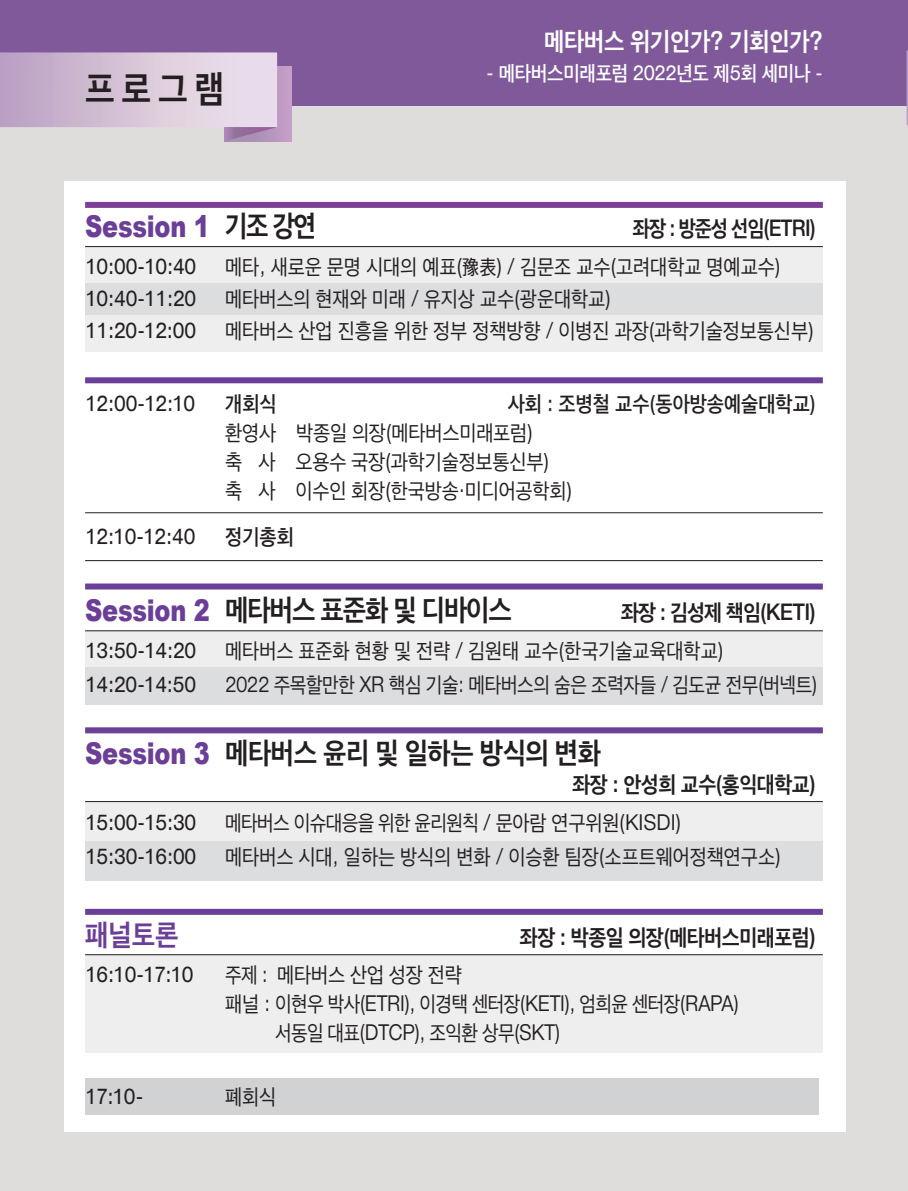
<style>
.page{position:relative;width:908px;height:1191px;background:#fff}
.page>*{position:absolute;margin:0;border:0;box-sizing:border-box;transform-origin:0 0}
.t1{font:700 38px "Apple SD Gothic Neo";color:#231f20;scale:.9 1}
.t2{font:700 30px "Apple SD Gothic Neo";letter-spacing:-.02em;color:#231f20;scale:.9 1}
.t3{font:700 30px "Apple SD Gothic Neo";letter-spacing:-.04em;color:#231f20;scale:.9 1}
.t4{font:900 30px "Arial";letter-spacing:-.01em;color:#6b3e98;scale:.8 1}
.t5{font:700 30px "Apple SD Gothic Neo";color:#6b3e98;scale:.9 1}
.t6{font:700 26px "Apple SD Gothic Neo";letter-spacing:-.01em;color:#fff;scale:.9 1}
.t7{font:700 23px "Apple SD Gothic Neo";letter-spacing:-.02em;color:#231f20;scale:.9 1}
.t8{font:700 23px "Apple SD Gothic Neo";letter-spacing:-.05em;color:#231f20;scale:.86 1}
.t9{font:700 23px "Apple SD Gothic Neo";letter-spacing:-.04em;color:#231f20;scale:.9 1}
.t10{font:22px/29px "Apple SD Gothic Neo";letter-spacing:-.01em;color:#231f20;scale:.9 1}
.t11{font:600 22px "Apple SD Gothic Neo";letter-spacing:-.01em;color:#231f20;scale:.9 1}
.t12{font:22px "Apple SD Gothic Neo";letter-spacing:-.03em;color:#231f20;scale:.87 1}
.t13{font:22px "Apple SD Gothic Neo";letter-spacing:-.01em;color:#231f20;scale:.87 1}
.t14{font:22px "Apple SD Gothic Neo";letter-spacing:-.03em;color:#231f20;scale:.9 1}
.t15{font:600 21px "Apple SD Gothic Neo";letter-spacing:-.01em;color:#fff;scale:.9 1}
.s1{font-family:"Apple SD Gothic Neo";font-weight:700;color:#231f20}
.s2{font-family:"Arial";font-weight:900;color:#6b3e98}
</style>
<div class="page">
<div style="left:0;top:0;width:907px;height:1191px;background:#dedddc"></div>
<div style="left:64px;top:181px;width:781px;height:951px;background:#fff"></div>
<hr style="left:907px;top:0;width:1px;height:1191px;background:#dedddc">
<div style="left:85px;top:630px;width:737px;height:64px;background:#eeeeef"></div>
<div style="left:85px;top:954px;width:737px;height:99px;background:#eeeeef"></div>
<div style="left:85px;top:801px;width:737px;height:69px;background:#eeeeef"></div>
<div style="left:85px;top:667px;width:737px;height:37px;background:#dcdddf"></div>
<div style="left:85px;top:840px;width:737px;height:40px;background:#dcdddf"></div>
<div style="left:0;top:0;width:907px;height:106px;background:#80599b"></div>
<svg style="left:906px;top:51px;width:1px;height:74px"></svg>
<div style="left:224px;top:66px;width:67px;height:75px;background:#c19dc6"></div>
<svg style="left:0;top:52px;width:277px;height:89px"></svg>
<div style="left:85px;top:246px;width:737px;height:105px;background:#eeeeef"></div>
<div style="left:85px;top:283px;width:737px;height:32px;background:#dcdddf"></div>
<div style="left:85px;top:202px;width:737px;height:6px;background:#7e3e98"></div>
<hr style="left:85px;top:246px;width:737px;height:1px;background:#231f20">
<hr style="left:85px;top:630px;width:737px;height:1px;background:#231f20">
<hr style="left:85px;top:954px;width:737px;height:1px;background:#231f20">
<hr style="left:85px;top:801px;width:737px;height:1px;background:#231f20">
<div style="left:85px;top:1078px;width:733px;height:37px;background:#d1d2d4"></div>
<div style="left:85px;top:583px;width:737px;height:6px;background:#6b3e98"></div>
<div style="left:85px;top:727px;width:737px;height:6px;background:#6b3e98"></div>
<div style="left:85px;top:909px;width:737px;height:6px;background:#6b3e98"></div>
<div style="left:85px;top:377px;width:737px;height:6px;background:#6b3e98"></div>
<hr style="left:85px;top:512px;width:737px;height:1px;background:#231f20">
<hr style="left:85px;top:560px;width:737px;height:1px;background:#231f20">
<h1 class="t1" style="left:85px;top:66px;width:156px">프로그램</h1>
<p class="t6" style="left:544px;top:26px;width:311px">메타버스 위기인가? 기회인가?</p>
<p class="t15" style="left:486px;top:61px;width:375px">- 메타버스미래포럼 2022년도 제5회 세미나 -</p>
<h2 class="t4" style="left:85px;top:210px;width:290px">Session 1 <span class="s1">기조 강연</span></h2>
<p class="t8" style="left:632px;top:215px;width:214px">좌장 : 방준성 선임(ETRI)</p>
<p class="t11" style="left:85px;top:254px;width:125px">10:00-10:40</p>
<p class="t10" style="left:225px;top:252px;width:618px">메타, 새로운 문명 시대의 예표(豫表) / 김문조 교수(고려대학교 명예교수)</p>
<p class="t11" style="left:85px;top:285px;width:125px">10:40-11:20</p>
<p class="t10" style="left:225px;top:284px;width:430px">메타버스의 현재와 미래 / 유지상 교수(광운대학교)</p>
<p class="t11" style="left:85px;top:317px;width:125px">11:20-12:00</p>
<p class="t10" style="left:225px;top:316px;width:655px">메타버스 산업 진흥을 위한 정부 정책방향 / 이병진 과장(과학기술정보통신부)</p>
<p class="t11" style="left:85px;top:390px;width:124px">12:00-12:10</p>
<p class="t11" style="left:225px;top:390px;width:59px">개회식</p>
<p class="t11" style="left:507px;top:390px;width:344px">사회 : 조병철 교수(동아방송예술대학교)</p>
<p class="t10" style="left:225px;top:418px;width:387px">환영사 박종일 의장(메타버스미래포럼)<br>축 사 오용수 국장(과학기술정보통신부)<br>축 사 이수인 회장(한국방송.미디어공학회)</p>
<p class="t11" style="left:85px;top:523px;width:124px">12:10-12:40</p>
<p class="t11" style="left:225px;top:523px;width:78px">정기총회</p>
<h2 class="t3" style="left:85px;top:592px;width:475px"><span class="s2">Session 2</span> 메타버스 표준화 및 디바이스</h2>
<p class="t9" style="left:621px;top:599px;width:218px">좌장 : 김성제 책임(KETI)</p>
<p class="t11" style="left:85px;top:637px;width:125px">13:50-14:20</p>
<p class="t10" style="left:225px;top:635px;width:555px">메타버스 표준화 현황 및 전략 / 김원태 교수(한국기술교육대학교)</p>
<p class="t11" style="left:85px;top:672px;width:125px">14:20-14:50</p>
<p class="t13" style="left:225px;top:672px;width:682px">2022 주목할만한 XR 핵심 기술: 메타버스의 숨은 조력자들 / 김도균 전무(버넥트)</p>
<h2 class="t2" style="left:85px;top:735px;width:574px"><span class="s2">Session 3</span> 메타버스 윤리 및 일하는 방식의 변화</h2>
<p class="t7" style="left:572px;top:770px;width:272px">좌장 : 안성희 교수(홍익대학교)</p>
<p class="t11" style="left:85px;top:809px;width:125px">15:00-15:30</p>
<p class="t12" style="left:225px;top:809px;width:525px">메타버스 이슈대응을 위한 윤리원칙 / 문아람 연구위원(KISDI)</p>
<p class="t11" style="left:85px;top:844px;width:125px">15:30-16:00</p>
<p class="t10" style="left:225px;top:842px;width:618px">메타버스 시대, 일하는 방식의 변화 / 이승환 팀장(소프트웨어정책연구소)</p>
<h2 class="t5" style="left:85px;top:916px;width:105px">패널토론</h2>
<p class="t7" style="left:519px;top:923px;width:330px">좌장 : 박종일 의장(메타버스미래포럼)</p>
<p class="t11" style="left:85px;top:961px;width:122px">16:10-17:10</p>
<p class="t13" style="left:225px;top:962px;width:273px">주제 : 메타버스 산업 성장 전략</p>
<p class="t14" style="left:225px;top:991px;width:572px">패널 : 이현우 박사(ETRI), 이경택 센터장(KETI), 엄희윤 센터장(RAPA)</p>
<p class="t12" style="left:275px;top:1020px;width:329px">서동일 대표(DTCP), 조익환 상무(SKT)</p>
<p class="t11" style="left:85px;top:1083px;width:66px">17:10-</p>
<p class="t10" style="left:225px;top:1082px;width:58px">폐회식</p>
</div>
